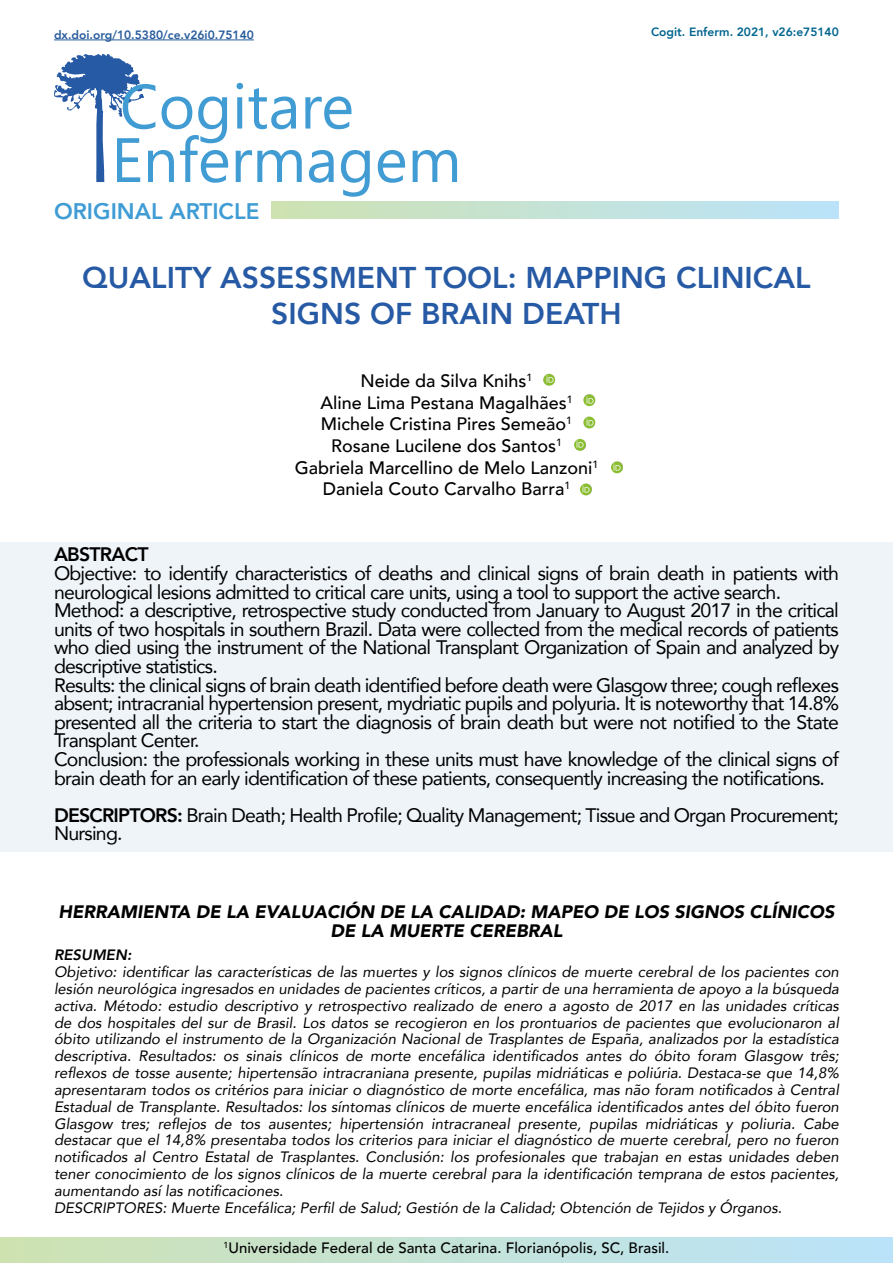
<style>
.page{position:relative;width:893px;height:1263px;background:#fff}
.page>*{position:absolute;margin:0;border:0;box-sizing:border-box;transform-origin:0 0}
.t1{font:800 30px/36px "Avenir";color:#275aa4;text-align:center}
.t2{font:800 22.5px "Avenir";color:#409cd4}
.t3{font:19.5px/18.6px "Avenir";letter-spacing:-.04em;color:#000}
.t4{font:800 19.5px "Avenir";letter-spacing:-.04em;color:#000}
.t5{font:500 18px/21.6px "Avenir";color:#000;text-align:center}
.t6{font:italic 900 18px/19.2px "Avenir";color:#000;text-align:center}
.t7{font:italic 15px/16.8px "Avenir";color:#000}
.t8{font:500 15px "Avenir";color:#000}
.t9{font:italic 800 15px "Avenir";color:#000}
.t10{font:800 12px "Avenir";color:#275b9b}
.t11{font:800 12px "Avenir";color:#00658f}
.s1{font-weight:800}
</style>
<div class="page">
<svg style="left:236px;top:150px;width:66px;height:32px"></svg>
<svg style="left:309px;top:150px;width:25px;height:33px"></svg>
<svg style="left:341px;top:150px;width:29px;height:47px"></svg>
<svg style="left:378px;top:150px;width:27px;height:33px"></svg>
<svg style="left:413px;top:150px;width:44px;height:32px"></svg>
<svg style="left:54px;top:54px;width:174px;height:129px"></svg>
<svg style="left:237px;top:83px;width:6px;height:46px"></svg>
<svg style="left:249px;top:88px;width:47px;height:41px"></svg>
<svg style="left:305px;top:97px;width:46px;height:32px"></svg>
<div style="left:0;top:542px;width:893px;height:309px;background:#eff4f9"></div>
<div style="left:271px;top:202px;width:568px;height:16px;background:linear-gradient(to right,#cee2b2,#bae3fb)"></div>
<hr style="left:54px;top:40px;width:200px;height:1px;background:#275b9b">
<svg style="left:574px;top:439px;width:12px;height:12px"></svg>
<svg style="left:611px;top:461px;width:12px;height:12px"></svg>
<svg style="left:583px;top:394px;width:12px;height:12px"></svg>
<svg style="left:543px;top:374px;width:12px;height:12px"></svg>
<svg style="left:580px;top:483px;width:12px;height:12px"></svg>
<svg style="left:583px;top:417px;width:12px;height:11px"></svg>
<div style="left:0;top:1237px;width:893px;height:26px;background:linear-gradient(to right,#cee2b1,#bae3fb)"></div>
<p class="t10" style="left:54px;top:25px;width:201px">dx.doi.org/10.5380/ce.v26i0.75140</p>
<p class="t11" style="left:651px;top:23px;width:189px">Cogit. Enferm. 2021, v26:e75140</p>
<h2 class="t2" style="left:54px;top:194px;width:207px">ORIGINAL ARTICLE</h2>
<h1 class="t1" style="left:82px;top:260px;width:730px">QUALITY ASSESSMENT TOOL: MAPPING CLINICAL<br>SIGNS OF BRAIN DEATH</h1>
<p class="t5" style="left:295px;top:369px;width:305px">Neide da Silva Knihs<sup>1<br></sup>Aline Lima Pestana Magalhães<sup>1<br></sup>Michele Cristina Pires Semeão<sup>1<br></sup>Rosane Lucilene dos Santos<sup>1<br></sup>Gabriela Marcellino de Melo Lanzoni<sup>1<br></sup>Daniela Couto Carvalho Barra<sup>1</sup></p>
<h3 class="t4" style="left:54px;top:539px;width:96px">ABSTRACT</h3>
<p class="t3" style="left:54px;top:563px;width:787px">Objective: to identify characteristics of deaths and clinical signs of brain death in patients with neurological lesions admitted to critical care units, using a tool to support the active search.<br>Method: a descriptive, retrospective study conducted from January to August 2017 in the critical units of two hospitals in southern Brazil. Data were collected from the medical records of patients who died using the instrument of the National Transplant Organization of Spain and analyzed by descriptive statistics.<br>Results: the clinical signs of brain death identified before death were Glasgow three; cough reflexes absent; intracranial hypertension present, mydriatic pupils and polyuria. It is noteworthy that 14.8% presented all the criteria to start the diagnosis of brain death but were not notified to the State Transplant Center.<br>Conclusion: the professionals working in these units must have knowledge of the clinical signs of brain death for an early identification of these patients, consequently increasing the notifications.</p>
<h3 class="t3" style="left:54px;top:805px;width:786px"><span class="s1">DESCRIPTORS:</span> Brain Death; Health Profile; Quality Management; Tissue and Organ Procurement;<br>Nursing.</h3>
<p class="t6" style="left:59px;top:902px;width:777px">HERRAMIENTA DE LA EVALUACIÓN DE LA CALIDAD: MAPEO DE LOS SIGNOS CLÍNICOS<br>DE LA MUERTE CEREBRAL</p>
<p class="t9" style="left:54px;top:946px;width:79px">RESUMEN:</p>
<p class="t7" style="left:54px;top:963px;width:786px">Objetivo: identificar las características de las muertes y los signos clínicos de muerte cerebral de los pacientes con lesión neurológica ingresados en unidades de pacientes críticos, a partir de una herramienta de apoyo a la búsqueda activa. Método: estudio descriptivo y retrospectivo realizado de enero a agosto de 2017 en las unidades críticas de dos hospitales del sur de Brasil. Los datos se recogieron en los prontuarios de pacientes que evolucionaron al óbito utilizando el instrumento de la Organización Nacional de Trasplantes de España, analizados por la estadística descriptiva. Resultados: os sinais clínicos de morte encefálica identificados antes do óbito foram Glasgow três; reflexos de tosse ausente; hipertensão intracraniana presente, pupilas midriáticas e poliúria. Destaca-se que 14,8% apresentaram todos os critérios para iniciar o diagnóstico de morte encefálica, mas não foram notificados à Central Estadual de Transplante. Resultados: los síntomas clínicos de muerte encefálica identificados antes del óbito fueron Glasgow tres; reflejos de tos ausentes; hipertensión intracraneal presente, pupilas midriáticas y poliuria. Cabe destacar que el 14,8% presentaba todos los criterios para iniciar el diagnóstico de muerte cerebral, pero no fueron notificados al Centro Estatal de Trasplantes. Conclusión: los profesionales que trabajan en estas unidades deben tener conocimiento de los signos clínicos de la muerte cerebral para la identificación temprana de estos pacientes, aumentando así las notificaciones.<br>DESCRIPTORES: Muerte Encefálica; Perfil de Salud; Gestión de la Calidad; Obtención de Tejidos y Órganos.</p>
<p class="t8" style="left:224px;top:1234px;width:447px"><sup>1</sup>Universidade Federal de Santa Catarina. Florianópolis, SC, Brasil.</p>
</div>
